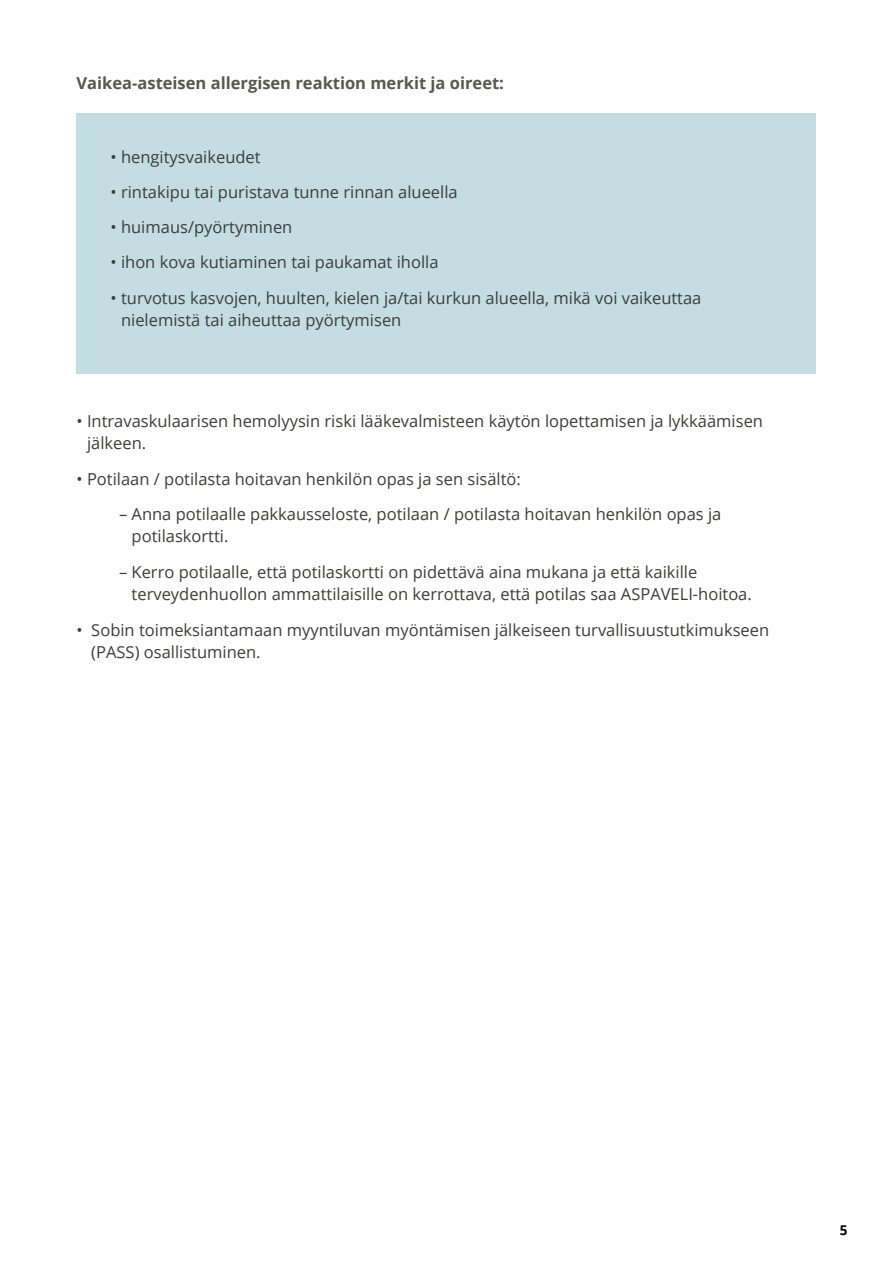
<style>
.page{position:relative;width:893px;height:1263px;background:#fff}
.page>*{position:absolute;margin:0;border:0;box-sizing:border-box;transform-origin:0 0}
.t1{font:16.5px/22.5px "Open Sans";color:#3c3c3b}
.t2{font:700 16.5px "Open Sans";color:#575756}
.t3{font:700 13.5px "Open Sans";color:#000}
</style>
<div class="page">
<div style="left:77px;top:113px;width:739px;height:260px;background:#c3dde2"></div>
<p class="t2" style="left:77px;top:72px;width:429px">Vaikea-asteisen allergisen reaktion merkit ja oireet:</p>
<p class="t1" style="left:111px;top:145px;width:152px">• hengitysvaikeudet</p>
<p class="t1" style="left:111px;top:180px;width:349px">• rintakipu tai puristava tunne rinnan alueella</p>
<p class="t1" style="left:111px;top:216px;width:183px">• huimaus/pyörtyminen</p>
<p class="t1" style="left:111px;top:251px;width:329px">• ihon kova kutiaminen tai paukamat iholla</p>
<p class="t1" style="left:121px;top:286px;width:582px;text-indent:-10px">• turvotus kasvojen, huulten, kielen ja/tai kurkun alueella, mikä voi vaikeuttaa nielemistä tai aiheuttaa pyörtymisen</p>
<p class="t1" style="left:87px;top:409px;width:677px;text-indent:-10px">• Intravaskulaarisen hemolyysin riski lääkevalmisteen käytön lopettamisen ja lykkäämisen jälkeen.</p>
<p class="t1" style="left:77px;top:467px;width:446px">• Potilaan / potilasta hoitavan henkilön opas ja sen sisältö:</p>
<p class="t1" style="left:132px;top:502px;width:591px;text-indent:-13px">– Anna potilaalle pakkausseloste, potilaan / potilasta hoitavan henkilön opas ja potilaskortti.</p>
<p class="t1" style="left:132px;top:560px;width:622px;text-indent:-13px">– Kerro potilaalle, että potilaskortti on pidettävä aina mukana ja että kaikille terveydenhuollon ammattilaisille on kerrottava, että potilas saa ASPAVELI-hoitoa.</p>
<p class="t1" style="left:91px;top:618px;width:679px;text-indent:-15px">• Sobin toimeksiantamaan myyntiluvan myöntämisen jälkeiseen turvallisuustutkimukseen (PASS) osallistuminen.</p>
<p class="t3" style="left:840px;top:1220px;width:9px">5</p>
</div>
